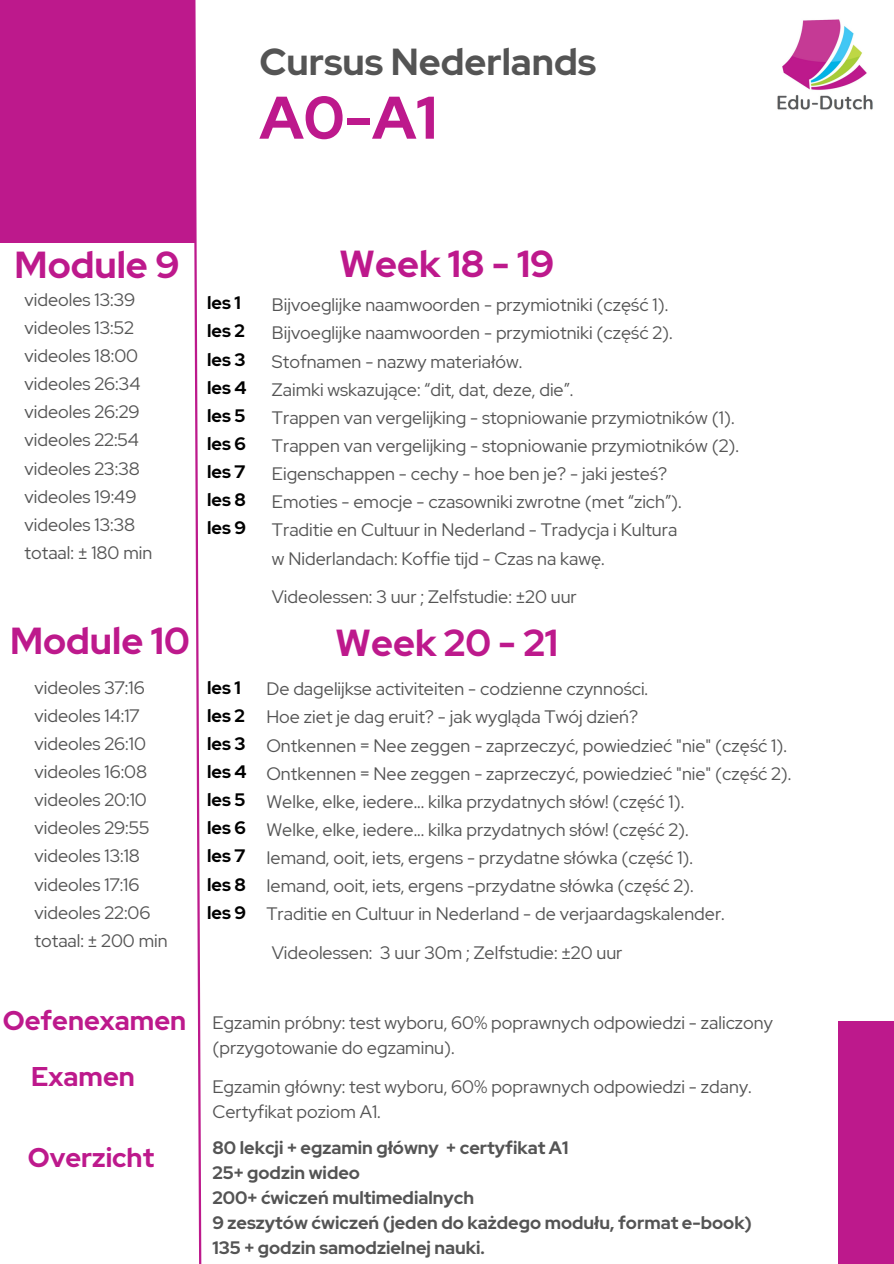
<style>
.page{position:relative;width:894px;height:1264px;background:#fff}
.page>*{position:absolute;margin:0;border:0;box-sizing:border-box;transform-origin:0 0}
.t1{font:700 60px "Red Hat Display";color:#bd198c}
.t2{font:700 37.5px "Red Hat Display";color:#bd198c}
.t3{font:700 37.5px "Red Hat Display";color:#545454}
.t4{font:700 27px "Red Hat Display";color:#bd198c}
.t5{font:18px/24.8px "Red Hat Display";color:#545454}
.t6{font:700 18px/24.8px "Red Hat Display";color:#545454}
.t7{font:700 18px/28.2px "Red Hat Display";color:#000}
</style>
<div class="page">
<div style="left:837px;top:1021px;width:56px;height:242px;background:#bd198c"></div>
<svg style="left:192px;top:0;width:10px;height:1263px"></svg>
<img style="left:777px;top:19px;width:96px;height:91px">
<div style="left:0;top:0;width:194px;height:242px;background:#bd198c"></div>
<p class="t3" style="left:259px;top:37px;width:338px">Cursus Nederlands</p>
<h2 class="t1" style="left:259px;top:78px;width:179px">A0-A1</h2>
<p class="t2" style="left:15px;top:240px;width:166px">Module 9</p>
<p class="t2" style="left:339px;top:239px;width:216px">Week 18 - 19</p>
<p class="t5" style="left:25px;top:287px;width:112px">videoles 13:39</p>
<h3 class="t5" style="left:25px;top:315px;width:111px">videoles 13:52</h3>
<h3 class="t5" style="left:25px;top:343px;width:115px">videoles 18:00</h3>
<h3 class="t5" style="left:25px;top:371px;width:117px">videoles 26:34</h3>
<h2 class="t5" style="left:25px;top:399px;width:117px">videoles 26:29</h2>
<h1 class="t5" style="left:25px;top:427px;width:116px">videoles 22:54</h1>
<p class="t5" style="left:25px;top:456px;width:117px">videoles 23:38</p>
<h4 class="t5" style="left:25px;top:484px;width:113px">videoles 19:49</h4>
<h4 class="t5" style="left:25px;top:512px;width:112px">videoles 13:38</h4>
<h2 class="t5" style="left:25px;top:540px;width:129px">totaal: ± 180 min</h2>
<p class="t7" style="left:207px;top:289px;width:41px">les 1 les 2 les 3 les 4 les 5 les 6 les 7 les 8 les 9</p>
<p class="t5" style="left:272px;top:292px;width:397px">Bijvoeglijke naamwoorden - przymiotniki (część 1).</p>
<p class="t5" style="left:272px;top:320px;width:402px">Bijvoeglijke naamwoorden - przymiotniki (część 2).</p>
<p class="t5" style="left:272px;top:349px;width:252px">Stofnamen - nazwy materiałów.</p>
<p class="t5" style="left:272px;top:377px;width:303px">Zaimki wskazujące: “dit, dat, deze, die”.</p>
<p class="t5" style="left:272px;top:405px;width:464px">Trappen van vergelijking - stopniowanie przymiotników (1).</p>
<p class="t5" style="left:272px;top:433px;width:468px">Trappen van vergelijking - stopniowanie przymiotników (2).</p>
<p class="t5" style="left:272px;top:461px;width:396px">Eigenschappen - cechy - hoe ben je? - jaki jesteś?</p>
<p class="t5" style="left:272px;top:489px;width:411px">Emoties - emocje - czasowniki zwrotne (met “zich”).</p>
<p class="t5" style="left:272px;top:517px;width:407px">Traditie en Cultuur in Nederland - Tradycja i Kultura</p>
<p class="t5" style="left:272px;top:545px;width:334px">w Niderlandach: Koffie tijd - Czas na kawę.</p>
<p class="t2" style="left:10px;top:616px;width:181px">Module 10</p>
<h2 class="t5" style="left:35px;top:674px;width:112px">videoles 37:16</h2>
<p class="t5" style="left:35px;top:703px;width:106px">videoles 14:17</p>
<p class="t5" style="left:35px;top:731px;width:113px">videoles 26:10</p>
<p class="t5" style="left:35px;top:759px;width:114px">videoles 16:08</p>
<p class="t5" style="left:35px;top:787px;width:114px">videoles 20:10</p>
<p class="t5" style="left:35px;top:815px;width:116px">videoles 29:55</p>
<p class="t5" style="left:35px;top:843px;width:107px">videoles 13:18</p>
<p class="t5" style="left:35px;top:871px;width:106px">videoles 17:16</p>
<p class="t5" style="left:35px;top:899px;width:117px">videoles 22:06</p>
<p class="t5" style="left:35px;top:928px;width:135px">totaal: ± 200 min</p>
<p class="t4" style="left:3px;top:1002px;width:185px">Oefenexamen</p>
<p class="t4" style="left:31px;top:1058px;width:105px">Examen</p>
<p class="t4" style="left:28px;top:1139px;width:128px">Overzicht</p>
<p class="t5" style="left:272px;top:584px;width:306px">Videolessen: 3 uur ; Zelfstudie: ±20 uur</p>
<p class="t2" style="left:335px;top:617px;width:224px">Week 20 - 21</p>
<p class="t7" style="left:207px;top:673px;width:41px">les 1 les 2 les 3 les 4 les 5 les 6 les 7 les 8 les 9</p>
<p class="t5" style="left:266px;top:676px;width:383px">De dagelijkse activiteiten - codzienne czynności.</p>
<p class="t5" style="left:266px;top:704px;width:373px">Hoe ziet je dag eruit? - jak wygląda Twój dzień?</p>
<h2 class="t5" style="left:266px;top:732px;width:522px">Ontkennen = Nee zeggen - zaprzeczyć, powiedzieć "nie" (część 1).</h2>
<p class="t5" style="left:266px;top:761px;width:526px">Ontkennen = Nee zeggen - zaprzeczyć, powiedzieć "nie" (część 2).</p>
<p class="t5" style="left:266px;top:789px;width:419px">Welke, elke, iedere... kilka przydatnych słów! (część 1).</p>
<p class="t5" style="left:266px;top:817px;width:424px">Welke, elke, iedere... kilka przydatnych słów! (część 2).</p>
<p class="t5" style="left:266px;top:845px;width:428px">Iemand, ooit, iets, ergens - przydatne słówka (część 1).</p>
<p class="t5" style="left:266px;top:873px;width:429px">Iemand, ooit, iets, ergens -przydatne słówka (część 2).</p>
<p class="t5" style="left:266px;top:901px;width:460px">Traditie en Cultuur in Nederland - de verjaardagskalender.</p>
<p class="t5" style="left:272px;top:940px;width:352px">Videolessen: 3 uur 30m ; Zelfstudie: ±20 uur</p>
<p class="t5" style="left:212px;top:1010px;width:562px">Egzamin próbny: test wyboru, 60% poprawnych odpowiedzi - zaliczony (przygotowanie do egzaminu).</p>
<p class="t5" style="left:212px;top:1074px;width:540px">Egzamin główny: test wyboru, 60% poprawnych odpowiedzi - zdany.<br>Certyfikat poziom A1.</p>
<p class="t6" style="left:212px;top:1135px;width:541px">80 lekcji + egzamin główny + certyfikat A1<br>25+ godzin wideo<br>200+ ćwiczeń multimedialnych<br>9 zeszytów ćwiczeń (jeden do każdego modułu, format e-book)<br>135 + godzin samodzielnej nauki.</p>
</div>
